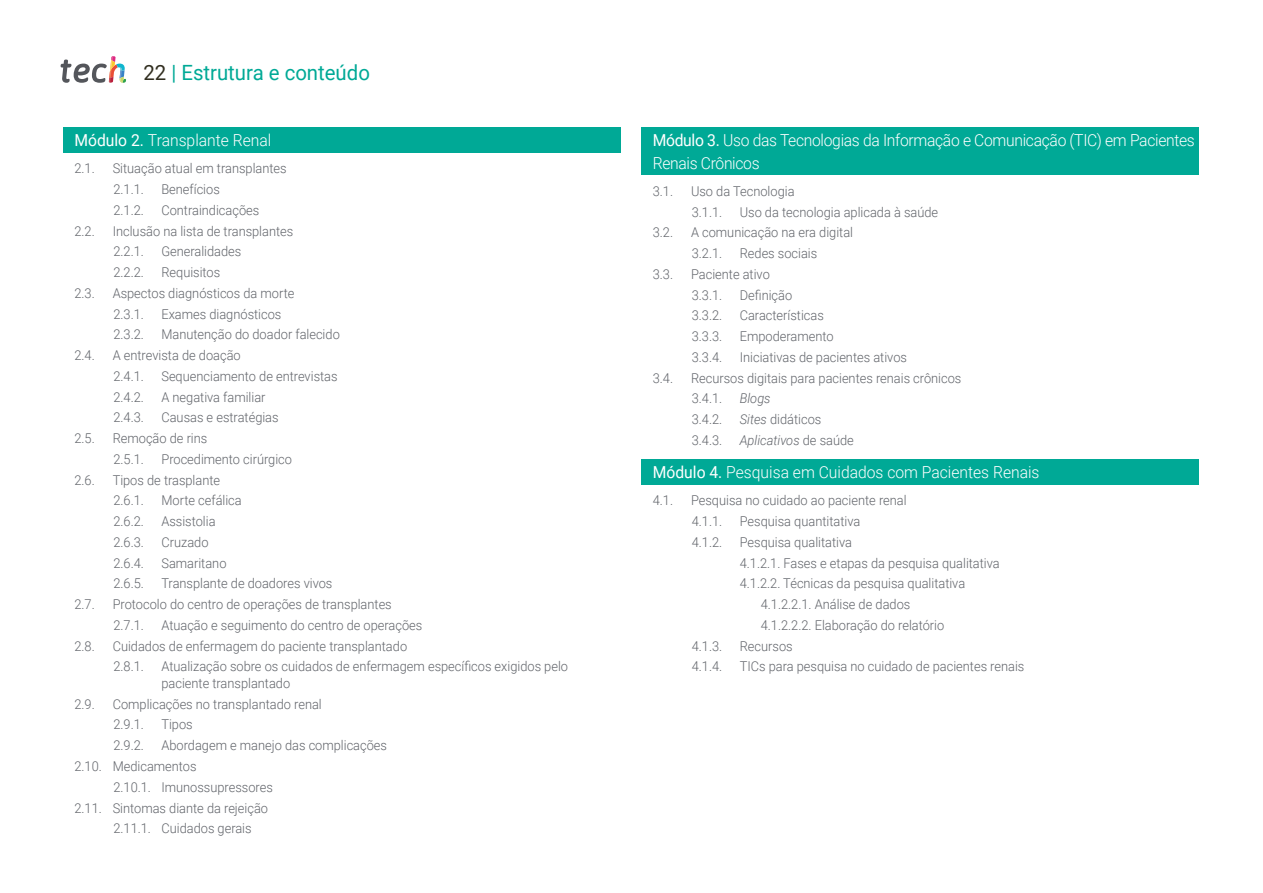
<style>
.page{position:relative;width:1263px;height:893px;background:#fff}
.page>*{position:absolute;margin:0;border:0;box-sizing:border-box;transform-origin:0 0}
.t1{font:21px "Roboto";color:#00a996}
.t2{font:300 16.5px/22.5px "Roboto";letter-spacing:-.02em;color:#fff;scale:.95 1}
.t3{font:300 16.5px "Roboto";color:#fff;scale:.95 1}
.t4{font:300 13.5px/20.7px "Roboto";color:#61646a;scale:.95 1}
.t5{font:italic 300 13.5px "Roboto";color:#61646a;scale:.95 1}
.s1{color:#312e20}
.s2{font-weight:400}
.s3{font-style:italic}
.s4{font-style:normal}
</style>
<div class="page">
<div style="left:63px;top:128px;width:558px;height:25px;background:#00a996"></div>
<div style="left:642px;top:128px;width:557px;height:47px;background:#00a996"></div>
<div style="left:642px;top:459px;width:557px;height:25px;background:#00a996"></div>
<svg style="left:61px;top:56px;width:65px;height:27px"></svg>
<h1 class="t1" style="left:144px;top:57px;width:228px"><span class="s1">22</span> | Estrutura e conteúdo</h1>
<p class="t3" style="left:74px;top:129px;width:209px"><span class="s2">Módulo 2.</span> Transplante Renal</p>
<p class="t4" style="left:74px;top:158px;width:23px">2.1.</p>
<p class="t4" style="left:113px;top:158px;width:185px">Situação atual em transplantes<br>2.1.1.</p>
<p class="t4" style="left:161px;top:179px;width:63px">Benefícios</p>
<p class="t4" style="left:113px;top:199px;width:34px">2.1.2.</p>
<p class="t4" style="left:161px;top:199px;width:105px">Contraindicações</p>
<p class="t4" style="left:74px;top:220px;width:23px">2.2.</p>
<p class="t4" style="left:113px;top:220px;width:192px">Inclusão na lista de transplantes<br>2.2.1.</p>
<p class="t4" style="left:161px;top:241px;width:86px">Generalidades</p>
<p class="t4" style="left:113px;top:262px;width:34px">2.2.2.</p>
<p class="t4" style="left:161px;top:262px;width:63px">Requisitos</p>
<p class="t4" style="left:74px;top:282px;width:23px">2.3.</p>
<p class="t4" style="left:113px;top:282px;width:193px">Aspectos diagnósticos da morte<br>2.3.1.</p>
<p class="t4" style="left:161px;top:303px;width:128px">Exames diagnósticos</p>
<p class="t4" style="left:113px;top:324px;width:34px">2.3.2.</p>
<p class="t4" style="left:161px;top:324px;width:189px">Manutenção do doador falecido</p>
<p class="t4" style="left:74px;top:345px;width:23px">2.4.</p>
<p class="t4" style="left:113px;top:345px;width:136px">A entrevista de doação<br>2.4.1.</p>
<p class="t4" style="left:161px;top:365px;width:187px">Sequenciamento de entrevistas</p>
<p class="t4" style="left:113px;top:386px;width:34px">2.4.2.</p>
<p class="t4" style="left:161px;top:386px;width:111px">A negativa familiar</p>
<p class="t4" style="left:113px;top:407px;width:34px">2.4.3.</p>
<p class="t4" style="left:161px;top:407px;width:125px">Causas e estratégias</p>
<p class="t4" style="left:74px;top:428px;width:23px">2.5.</p>
<p class="t4" style="left:113px;top:428px;width:101px">Remoção de rins<br>2.5.1.</p>
<p class="t4" style="left:161px;top:448px;width:139px">Procedimento cirúrgico</p>
<p class="t4" style="left:74px;top:469px;width:23px">2.6.</p>
<p class="t4" style="left:113px;top:469px;width:115px">Tipos de trasplante<br>2.6.1.</p>
<p class="t4" style="left:161px;top:490px;width:86px">Morte cefálica</p>
<p class="t4" style="left:113px;top:511px;width:34px">2.6.2.</p>
<p class="t4" style="left:161px;top:511px;width:58px">Assistolia</p>
<p class="t4" style="left:113px;top:531px;width:34px">2.6.3.</p>
<p class="t4" style="left:161px;top:531px;width:51px">Cruzado</p>
<p class="t4" style="left:113px;top:552px;width:34px">2.6.4.</p>
<p class="t4" style="left:161px;top:552px;width:70px">Samaritano</p>
<p class="t4" style="left:113px;top:573px;width:34px">2.6.5.</p>
<p class="t4" style="left:161px;top:573px;width:182px">Transplante de doadores vivos</p>
<p class="t4" style="left:74px;top:594px;width:23px">2.7.</p>
<p class="t4" style="left:113px;top:594px;width:295px">Protocolo do centro de operações de transplantes<br>2.7.1.</p>
<p class="t4" style="left:161px;top:614px;width:276px">Atuação e seguimento do centro de operações</p>
<p class="t4" style="left:74px;top:635px;width:23px">2.8.</p>
<p class="t4" style="left:113px;top:635px;width:311px">Cuidados de enfermagem do paciente transplantado<br>2.8.1.</p>
<p class="t4" style="left:161px;top:658px;width:430px;line-height:16.5px">Atualização sobre os cuidados de enfermagem específicos exigidos pelo paciente transplantado</p>
<p class="t4" style="left:74px;top:693px;width:23px">2.9.</p>
<p class="t4" style="left:113px;top:693px;width:222px">Complicações no transplantado renal<br>2.9.1.</p>
<p class="t4" style="left:161px;top:714px;width:34px">Tipos</p>
<p class="t4" style="left:113px;top:735px;width:34px">2.9.2.</p>
<p class="t4" style="left:161px;top:735px;width:239px">Abordagem e manejo das complicações</p>
<p class="t4" style="left:74px;top:755px;width:130px">2.10. Medicamentos</p>
<p class="t4" style="left:113px;top:776px;width:169px">2.10.1. Imunossupressores</p>
<p class="t4" style="left:74px;top:797px;width:205px">2.11. Sintomas diante da rejeição</p>
<p class="t4" style="left:113px;top:818px;width:147px">2.11.1. Cuidados gerais</p>
<p class="t2" style="left:653px;top:129px;width:572px"><span class="s2">Módulo 3.</span> Uso das Tecnologias da Informação e Comunicação (TIC) em Pacientes<br>Renais Crônicos</p>
<p class="t4" style="left:653px;top:180px;width:23px">3.1.</p>
<p class="t4" style="left:691px;top:180px;width:110px">Uso da Tecnologia<br>3.1.1.</p>
<p class="t4" style="left:740px;top:201px;width:210px">Uso da tecnologia aplicada à saúde</p>
<p class="t4" style="left:653px;top:222px;width:23px">3.2.</p>
<p class="t4" style="left:691px;top:222px;width:172px">A comunicação na era digital<br>3.2.1.</p>
<p class="t4" style="left:740px;top:243px;width:83px">Redes sociais</p>
<p class="t4" style="left:653px;top:263px;width:23px">3.3.</p>
<p class="t4" style="left:691px;top:263px;width:84px">Paciente ativo<br>3.3.1.</p>
<p class="t4" style="left:740px;top:284px;width:57px">Definição</p>
<p class="t4" style="left:692px;top:305px;width:34px">3.3.2.</p>
<p class="t4" style="left:740px;top:305px;width:90px">Características</p>
<p class="t4" style="left:692px;top:326px;width:34px">3.3.3.</p>
<p class="t4" style="left:740px;top:326px;width:100px">Empoderamento</p>
<p class="t4" style="left:692px;top:346px;width:34px">3.3.4.</p>
<p class="t4" style="left:740px;top:346px;width:178px">Iniciativas de pacientes ativos</p>
<p class="t4" style="left:653px;top:367px;width:23px">3.4.</p>
<p class="t4" style="left:691px;top:367px;width:286px">Recursos digitais para pacientes renais crônicos<br>3.4.1.</p>
<p class="t5" style="left:740px;top:389px;width:34px">Blogs</p>
<p class="t4" style="left:692px;top:409px;width:34px">3.4.2.</p>
<p class="t4" style="left:740px;top:409px;width:87px"><span class="s3">Sites</span> didáticos</p>
<p class="t4" style="left:692px;top:429px;width:34px">3.4.3.</p>
<p class="t5" style="left:740px;top:431px;width:122px">Aplicativos <span class="s4">de saúde</span></p>
<p class="t3" style="left:653px;top:461px;width:409px"><span class="s2">Módulo 4.</span> Pesquisa em Cuidados com Pacientes Renais</p>
<p class="t4" style="left:653px;top:490px;width:23px">4.1.</p>
<p class="t4" style="left:691px;top:490px;width:228px">Pesquisa no cuidado ao paciente renal<br>4.1.1.</p>
<p class="t4" style="left:740px;top:510px;width:128px">Pesquisa quantitativa</p>
<p class="t4" style="left:692px;top:531px;width:34px">4.1.2.</p>
<p class="t4" style="left:740px;top:531px;width:120px">Pesquisa qualitativa</p>
<p class="t4" style="left:740px;top:552px;width:275px">4.1.2.1. Fases e etapas da pesquisa qualitativa</p>
<p class="t4" style="left:740px;top:573px;width:239px">4.1.2.2. Técnicas da pesquisa qualitativa</p>
<p class="t4" style="left:761px;top:593px;width:159px">4.1.2.2.1. Análise de dados</p>
<p class="t4" style="left:761px;top:614px;width:195px">4.1.2.2.2. Elaboração do relatório</p>
<p class="t4" style="left:692px;top:635px;width:34px">4.1.3.</p>
<p class="t4" style="left:740px;top:635px;width:57px">Recursos</p>
<p class="t4" style="left:692px;top:656px;width:34px">4.1.4.</p>
<p class="t4" style="left:740px;top:656px;width:301px">TICs para pesquisa no cuidado de pacientes renais</p>
</div>
